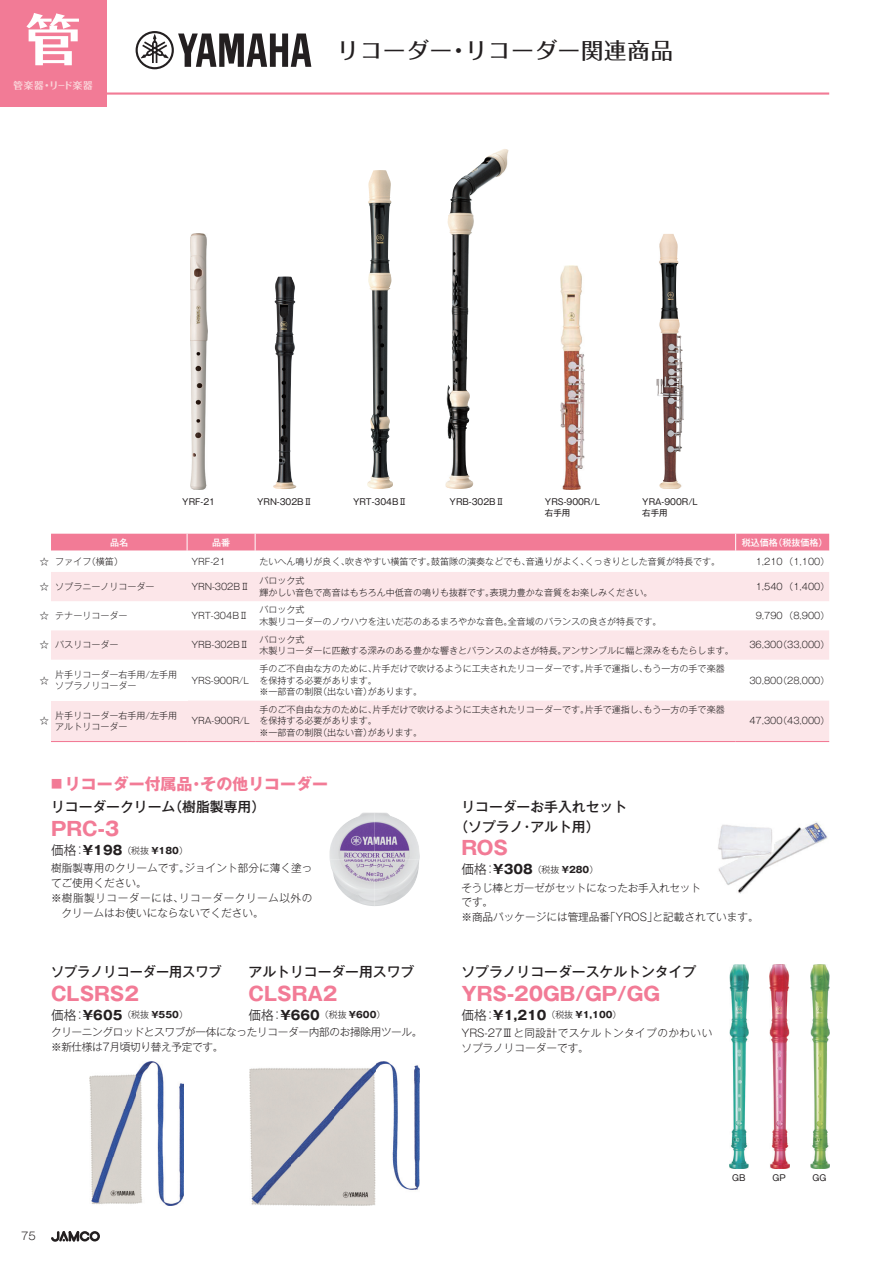
<style>
.page{position:relative;width:893px;height:1263px;background:#fff}
.page>*{position:absolute;margin:0;border:0;box-sizing:border-box;transform-origin:0 0}
.t1{font:700 55.35px "Folk Pro";color:#fff}
.t2{font:500 22.35px "Folk Pro";letter-spacing:.04em;color:#231f20}
.t3{font:700 19.2px "Gothic MB101 Pr 6 N";color:#f27b96}
.t4{font:700 15.9px "Gothic MB101 Pr 6 N";color:#f27b96}
.t5{font:500 13.8px/19.2px "Gothic MB101 Pr 6 N";color:#231f20}
.t6{font:500 13.8px "Gothic MB101 Pr 6 N";color:#231f20;scale:.95 1}
.t7{font:700 12.75px "Gothic MB101 Pr 6 N";color:#231f20}
.t8{font:300 10.65px/14.9px "Gothic MB101 Pr 6 N";color:#231f20}
.t9{font:300 10.65px/14.9px "Gothic MB101 Pr 6 N";letter-spacing:-.03em;color:#231f20}
.t10{font:300 10.65px/14.9px "Gothic MB101 Pr 6 N";letter-spacing:.04em;color:#231f20}
.t11{font:300 10.65px "Gothic MB101 Pr 6 N";letter-spacing:.05em;color:#231f20}
.t12{font:700 9.6px "Folk Pro";letter-spacing:.04em;color:#fad5da}
.t13{font:300 9px/11.7px "Gothic MB101 Pr 6 N";color:#231f20}
.t14{font:500 9px "Gothic MB101 Pr 6 N";color:#fff}
.t15{font:8.55px/10.6px "Gothic MB101 Pr 6 N";color:#231f20}
.s1{font-size:11.1px}
.s2{font-weight:300}
.s3{font-weight:300;font-size:9px}
.s4{font-size:9px}
</style>
<div class="page">
<hr style="left:106px;top:92px;width:723px;height:3px;background:#f27b96">
<div style="left:0;top:0;width:106px;height:106px;background:#f27b96"></div>
<img style="left:718px;top:821px;width:110px;height:72px">
<img style="left:729px;top:965px;width:19px;height:204px">
<img style="left:810px;top:965px;width:19px;height:204px">
<img style="left:769px;top:965px;width:20px;height:204px">
<svg style="left:51px;top:572px;width:778px;height:169px;fill:#fce6e9"></svg>
<div style="left:51px;top:660px;width:136px;height:41px;background:#fff"></div>
<div style="left:51px;top:534px;width:778px;height:17px;background:#f27b96"></div>
<hr style="left:51px;top:741px;width:136px;height:1px;background:#f27b96">
<hr style="left:187px;top:741px;width:68px;height:1px;background:#f27b96">
<hr style="left:255px;top:741px;width:481px;height:1px;background:#f27b96">
<hr style="left:736px;top:741px;width:93px;height:1px;background:#f27b96">
<img style="left:190px;top:234px;width:17px;height:255px">
<img style="left:273px;top:277px;width:21px;height:212px">
<img style="left:367px;top:170px;width:26px;height:319px">
<img style="left:448px;top:149px;width:57px;height:88px">
<img style="left:561px;top:266px;width:23px;height:223px">
<img style="left:656px;top:234px;width:9px;height:248px">
<img style="left:329px;top:812px;width:91px;height:94px">
<img style="left:249px;top:1062px;width:170px;height:143px">
<img style="left:89px;top:1062px;width:95px;height:143px">
<svg style="left:136px;top:31px;width:175px;height:38px"></svg>
<svg style="left:51px;top:1231px;width:49px;height:11px"></svg>
<h1 class="t1" style="left:26px;top:-8px;width:57px">管</h1>
<p class="t12" style="left:14px;top:78px;width:81px">管楽器・リード楽器</p>
<h2 class="t2" style="left:337px;top:31px;width:338px">リコーダー・リコーダー関連商品</h2>
<p class="t15" style="left:182px;top:496px;width:34px">YRF-21</p>
<p class="t15" style="left:257px;top:496px;width:57px">YRN-302BⅡ</p>
<p class="t15" style="left:353px;top:496px;width:56px">YRT-304BⅡ</p>
<p class="t15" style="left:450px;top:496px;width:56px">YRB-302BⅡ</p>
<p class="t15" style="left:545px;top:496px;width:57px">YRS-900R/L右手用</p>
<p class="t15" style="left:642px;top:496px;width:57px">YRA-900R/L右手用</p>
<p class="t14" style="left:110px;top:535px;width:20px">品名</p>
<p class="t14" style="left:212px;top:535px;width:20px">品番</p>
<p class="t14" style="left:742px;top:535px;width:87px">税込価格（税抜価格）</p>
<p class="t13" style="left:40px;top:555px;width:85px">☆ ファイフ（横笛）</p>
<p class="t13" style="left:191px;top:555px;width:36px">YRF-21</p>
<p class="t13" style="left:259px;top:555px;width:462px">たいへん鳴りが良く、吹きやすい横笛です。鼓笛隊の演奏などでも、音通りがよく、くっきりとした音質が特長です。</p>
<p class="t13" style="left:756px;top:555px;width:75px">1,210 （1,100）</p>
<p class="t13" style="left:40px;top:580px;width:116px">☆ ソプラニーノリコーダー</p>
<p class="t13" style="left:191px;top:580px;width:60px">YRN-302BⅡ</p>
<p class="t13" style="left:259px;top:574px;width:395px">バロック式<br>輝かしい音色で高音はもちろん中低音の鳴りも抜群です。表現力豊かな音質をお楽しみください。</p>
<p class="t13" style="left:756px;top:580px;width:75px">1,540 （1,400）</p>
<p class="t13" style="left:40px;top:609px;width:89px">☆ テナーリコーダー</p>
<p class="t13" style="left:191px;top:609px;width:58px">YRT-304BⅡ</p>
<p class="t13" style="left:259px;top:603px;width:404px">バロック式<br>木製リコーダーのノウハウを注いだ芯のあるまろやかな音色。全音域のバランスの良さが特長です。</p>
<p class="t13" style="left:756px;top:609px;width:75px">9,790 （8,900）</p>
<p class="t13" style="left:40px;top:638px;width:80px">☆ バスリコーダー</p>
<p class="t13" style="left:191px;top:638px;width:59px">YRB-302BⅡ</p>
<p class="t13" style="left:259px;top:633px;width:476px">バロック式<br>木製リコーダーに匹敵する深みのある豊かな響きとバランスのよさが特長。アンサンブルに幅と深みをもたらします。</p>
<p class="t13" style="left:749px;top:638px;width:82px">36,300（33,000）</p>
<p class="t13" style="left:40px;top:673px;width:11px">☆</p>
<p class="t13" style="left:55px;top:668px;width:123px">片手リコーダー右手用/左手用ソプラノリコーダー</p>
<p class="t13" style="left:191px;top:673px;width:59px">YRS-900R/L</p>
<p class="t13" style="left:259px;top:662px;width:467px">手のご不自由な方のために、片手だけで吹けるように工夫されたリコーダーです。片手で運指し、もう一方の手で楽器を保持する必要があります。<br>※一部音の制限（出ない音）があります。</p>
<p class="t13" style="left:749px;top:673px;width:82px">30,800（28,000）</p>
<p class="t13" style="left:40px;top:714px;width:11px">☆</p>
<p class="t13" style="left:55px;top:709px;width:123px">片手リコーダー右手用/左手用アルトリコーダー</p>
<p class="t13" style="left:191px;top:714px;width:60px">YRA-900R/L</p>
<p class="t13" style="left:259px;top:703px;width:467px">手のご不自由な方のために、片手だけで吹けるように工夫されたリコーダーです。片手で運指し、もう一方の手で楽器を保持する必要があります。<br>※一部音の制限（出ない音）があります。</p>
<p class="t13" style="left:749px;top:714px;width:82px">47,300（43,000）</p>
<h3 class="t4" style="left:51px;top:771px;width:279px"><span class="s1">■</span> リコーダー付属品・その他リコーダー</h3>
<h3 class="t5" style="left:51px;top:797px;width:216px">リコーダークリーム（樹脂製専用）</h3>
<h3 class="t3" style="left:51px;top:813px;width:70px">PRC-3</h3>
<h3 class="t7" style="left:51px;top:840px;width:138px"><span class="s2">価格：</span>¥198<span class="s3">（税抜</span> <span class="s4">¥180</span><span class="s3">）</span></h3>
<p class="t8" style="left:51px;top:860px;width:263px">樹脂製専用のクリームです。ジョイント部分に薄く塗っ</p>
<p class="t8" style="left:51px;top:875px;width:97px">てご使用ください。</p>
<p class="t11" style="left:51px;top:889px;width:263px">※樹脂製リコーダーには、リコーダークリーム以外の</p>
<p class="t8" style="left:62px;top:905px;width:203px">クリームはお使いにならないでください。</p>
<h3 class="t6" style="left:51px;top:960px;width:181px">ソプラノリコーダー用スワブ</h3>
<h3 class="t3" style="left:51px;top:977px;width:89px">CLSRS2</h3>
<h3 class="t7" style="left:51px;top:1004px;width:138px"><span class="s2">価格：</span>¥605<span class="s3">（税抜</span> <span class="s4">¥550</span><span class="s3">）</span></h3>
<h3 class="t5" style="left:249px;top:961px;width:167px">アルトリコーダー用スワブ</h3>
<h3 class="t3" style="left:249px;top:977px;width:90px">CLSRA2</h3>
<h3 class="t7" style="left:249px;top:1004px;width:138px"><span class="s2">価格：</span>¥660<span class="s3">（税抜</span> <span class="s4">¥600</span><span class="s3">）</span></h3>
<p class="t9" style="left:51px;top:1024px;width:373px">クリーニングロッドとスワブが一体になったリコーダー内部のお掃除用ツール。※新仕様は7月頃切り替え予定です。</p>
<h3 class="t5" style="left:454px;top:797px;width:174px;text-indent:7px">リコーダーお手入れセット（ソプラノ・アルト用）</h3>
<h3 class="t3" style="left:461px;top:832px;width:48px">ROS</h3>
<h3 class="t7" style="left:461px;top:859px;width:138px"><span class="s2">価格：</span>¥308<span class="s3">（税抜</span> <span class="s4">¥280</span><span class="s3">）</span></h3>
<p class="t8" style="left:461px;top:879px;width:299px">そうじ棒とガーゼがセットになったお手入れセット<br>です。<br>※商品パッケージには管理品番「YROS」と記載されています。</p>
<h3 class="t5" style="left:461px;top:961px;width:236px">ソプラノリコーダースケルトンタイプ</h3>
<h3 class="t3" style="left:461px;top:977px;width:200px">YRS-20GB/GP/GG</h3>
<h3 class="t7" style="left:461px;top:1004px;width:162px"><span class="s2">価格：</span>¥1,210<span class="s3">（税抜</span> <span class="s4">¥1,100</span><span class="s3">）</span></h3>
<p class="t10" style="left:461px;top:1024px;width:252px">YRS-27Ⅲと同設計でスケルトンタイプのかわいいソプラノリコーダーです。</p>
<p class="t8" style="left:21px;top:1228px;width:16px">75</p>
<p class="t15" style="left:732px;top:1171px;width:15px">GB</p>
<p class="t15" style="left:773px;top:1171px;width:15px">GP</p>
<p class="t15" style="left:812px;top:1171px;width:15px">GG</p>
</div>
